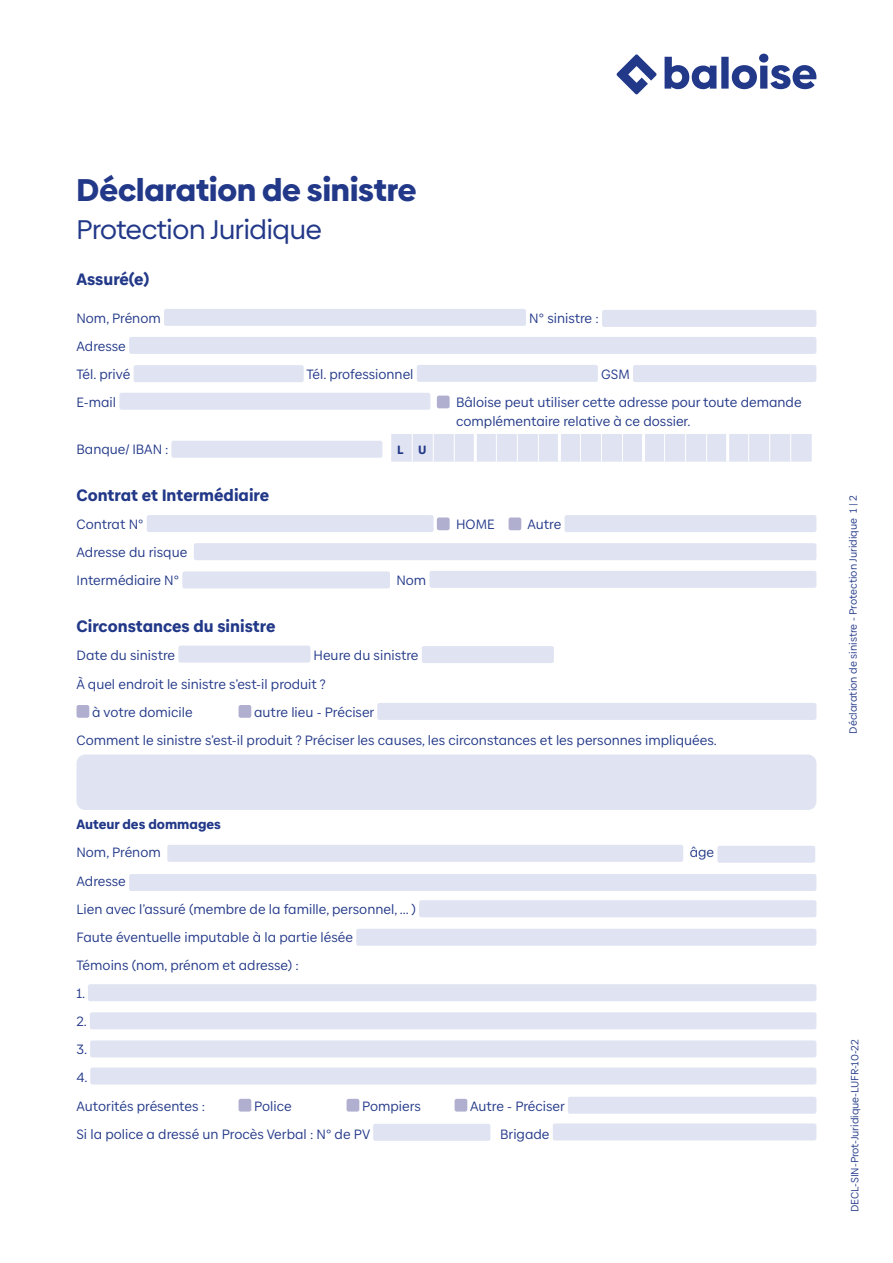
<style>
.page{position:relative;width:893px;height:1263px;background:#fff}
.page>*{position:absolute;margin:0;border:0;box-sizing:border-box;transform-origin:0 0}
.t1{font:900 31.5px "Baloise Create Headline";color:#223888}
.t2{font:27px "Baloise Create Headline";letter-spacing:-.01em;color:#223888}
.t3{font:900 16.5px "Baloise Create Text";color:#223888}
.t4{font:13.5px/28px "Baloise Create Text";color:#223888}
.t5{font:900 13.5px "Baloise Create Text";color:#223888}
.t6{font:900 12px "Baloise Create Text";color:#223888}
.t7{font:10.5px "Baloise Create Text";color:#223888}
</style>
<div class="page">
<svg style="left:617px;top:54px;width:199px;height:40px"></svg>
<div style="left:164px;top:309px;width:362px;height:17px;background:#e0e4f2;border-radius:2px"></div>
<div style="left:602px;top:310px;width:214px;height:17px;background:#e0e4f2;border-radius:2px"></div>
<div style="left:129px;top:337px;width:687px;height:17px;background:#e0e4f2;border-radius:2px"></div>
<div style="left:134px;top:365px;width:170px;height:17px;background:#e0e4f2;border-radius:2px"></div>
<div style="left:417px;top:365px;width:181px;height:17px;background:#e0e4f2;border-radius:2px"></div>
<div style="left:633px;top:365px;width:183px;height:17px;background:#e0e4f2;border-radius:2px"></div>
<div style="left:119px;top:393px;width:311px;height:17px;background:#e0e4f2;border-radius:2px"></div>
<div style="left:437px;top:396px;width:13px;height:12px;background:#b0afd0;border-radius:2px"></div>
<div style="left:171px;top:441px;width:211px;height:17px;background:#e0e4f2;border-radius:2px"></div>
<svg style="left:391px;top:434px;width:421px;height:28px;background:#e1e5f2"></svg>
<hr style="left:474px;top:434px;width:3px;height:28px;background:#fff">
<hr style="left:558px;top:434px;width:3px;height:28px;background:#fff">
<hr style="left:642px;top:434px;width:3px;height:28px;background:#fff">
<hr style="left:726px;top:434px;width:3px;height:28px;background:#fff">
<div style="left:147px;top:515px;width:287px;height:17px;background:#e0e4f2;border-radius:2px"></div>
<div style="left:437px;top:517px;width:13px;height:13px;background:#b0afd0;border-radius:2px"></div>
<div style="left:509px;top:517px;width:12px;height:13px;background:#b0afd0;border-radius:2px"></div>
<div style="left:565px;top:515px;width:251px;height:17px;background:#e0e4f2;border-radius:2px"></div>
<div style="left:194px;top:543px;width:622px;height:17px;background:#e0e4f2;border-radius:2px"></div>
<div style="left:182px;top:571px;width:208px;height:17px;background:#e0e4f2;border-radius:2px"></div>
<div style="left:429px;top:571px;width:387px;height:17px;background:#e0e4f2;border-radius:2px"></div>
<div style="left:178px;top:646px;width:132px;height:17px;background:#e0e4f2;border-radius:2px"></div>
<div style="left:422px;top:646px;width:132px;height:17px;background:#e0e4f2;border-radius:2px"></div>
<div style="left:77px;top:705px;width:12px;height:13px;background:#b0afd0;border-radius:2px"></div>
<div style="left:239px;top:705px;width:12px;height:13px;background:#b0afd0;border-radius:2px"></div>
<div style="left:377px;top:703px;width:439px;height:17px;background:#e0e4f2;border-radius:2px"></div>
<div style="left:77px;top:754px;width:739px;height:56px;background:#e0e4f2;border-radius:9px"></div>
<div style="left:167px;top:845px;width:516px;height:17px;background:#e0e4f2;border-radius:2px"></div>
<div style="left:717px;top:846px;width:98px;height:17px;background:#e0e4f2;border-radius:2px"></div>
<div style="left:129px;top:874px;width:687px;height:17px;background:#e0e4f2;border-radius:2px"></div>
<div style="left:419px;top:900px;width:397px;height:17px;background:#e0e4f2;border-radius:2px"></div>
<div style="left:356px;top:929px;width:460px;height:17px;background:#e0e4f2;border-radius:2px"></div>
<div style="left:88px;top:984px;width:728px;height:17px;background:#e0e4f2;border-radius:2px"></div>
<div style="left:90px;top:1012px;width:726px;height:17px;background:#e0e4f2;border-radius:2px"></div>
<div style="left:90px;top:1040px;width:726px;height:17px;background:#e0e4f2;border-radius:2px"></div>
<div style="left:90px;top:1067px;width:726px;height:17px;background:#e0e4f2;border-radius:2px"></div>
<div style="left:239px;top:1099px;width:12px;height:12px;background:#b0afd0;border-radius:2px"></div>
<div style="left:347px;top:1099px;width:12px;height:12px;background:#b0afd0;border-radius:2px"></div>
<div style="left:455px;top:1099px;width:12px;height:12px;background:#b0afd0;border-radius:2px"></div>
<div style="left:568px;top:1097px;width:248px;height:17px;background:#e0e4f2;border-radius:2px"></div>
<div style="left:373px;top:1124px;width:117px;height:17px;background:#e0e4f2;border-radius:2px"></div>
<div style="left:553px;top:1123px;width:263px;height:17px;background:#e0e4f2;border-radius:2px"></div>
<h1 class="t1" style="left:77px;top:165px;width:341px">Déclaration de sinistre</h1>
<h2 class="t2" style="left:77px;top:210px;width:247px">Protection Juridique</h2>
<p class="t3" style="left:77px;top:268px;width:74px">Assuré(e)</p>
<p class="t4" style="left:77px;top:304px;width:86px">Nom, Prénom</p>
<p class="t4" style="left:529px;top:304px;width:71px">N° sinistre :</p>
<p class="t4" style="left:77px;top:332px;width:55px">Adresse<br>Tél. privé</p>
<p class="t4" style="left:307px;top:360px;width:109px">Tél. professionnel</p>
<p class="t4" style="left:601px;top:360px;width:30px">GSM</p>
<p class="t4" style="left:77px;top:388px;width:41px">E-mail</p>
<p class="t4" style="left:456px;top:393px;width:347px;line-height:18.8px">Bâloise peut utiliser cette adresse pour toute demande complémentaire relative à ce dossier.</p>
<p class="t4" style="left:77px;top:435px;width:93px">Banque/ IBAN :</p>
<p class="t6" style="left:397px;top:441px;width:31px">L U</p>
<p class="t3" style="left:77px;top:484px;width:194px">Contrat et Intermédiaire</p>
<p class="t4" style="left:77px;top:510px;width:68px">Contrat N°</p>
<p class="t4" style="left:456px;top:510px;width:40px">HOME</p>
<p class="t4" style="left:527px;top:510px;width:35px">Autre</p>
<p class="t4" style="left:77px;top:538px;width:112px">Adresse du risque<br>Intermédiaire N°</p>
<p class="t4" style="left:396px;top:567px;width:31px">Nom</p>
<p class="t3" style="left:77px;top:615px;width:200px">Circonstances du sinistre</p>
<p class="t4" style="left:77px;top:642px;width:100px">Date du sinistre</p>
<p class="t4" style="left:314px;top:642px;width:106px">Heure du sinistre</p>
<p class="t4" style="left:77px;top:670px;width:251px">À quel endroit le sinistre s’est-il produit ?</p>
<p class="t4" style="left:92px;top:698px;width:102px">à votre domicile</p>
<p class="t4" style="left:77px;top:698px;width:642px;text-indent:178px">autre lieu - Préciser<br>Comment le sinistre s’est-il produit ? Préciser les causes, les circonstances et les personnes impliquées.</p>
<p class="t5" style="left:77px;top:815px;width:146px">Auteur des dommages</p>
<p class="t4" style="left:77px;top:838px;width:86px">Nom, Prénom</p>
<p class="t4" style="left:690px;top:838px;width:26px">âge</p>
<p class="t4" style="left:77px;top:867px;width:341px">Adresse<br>Lien avec l’assuré (membre de la famille, personnel, ... )<br>Faute éventuelle imputable à la partie lésée<br>Témoins (nom, prénom et adresse) :<br>1.<br>2.<br>3.<br>4.<br>Autorités présentes :</p>
<p class="t4" style="left:254px;top:1092px;width:39px">Police</p>
<p class="t4" style="left:362px;top:1092px;width:60px">Pompiers</p>
<p class="t4" style="left:470px;top:1092px;width:96px">Autre - Préciser</p>
<p class="t4" style="left:77px;top:1120px;width:295px">Si la police a dressé un Procès Verbal : N° de PV</p>
<p class="t4" style="left:500px;top:1120px;width:51px">Brigade</p>
<p class="t7" style="left:847px;top:734px;width:240px;rotate:-90deg">Déclaration de sinistre - Protection Juridique 1 | 2</p>
<p class="t7" style="left:848px;top:1212px;width:174px;rotate:-90deg">DECL-SIN-Prot-Juridique-LUFR-10-22</p>
</div>
